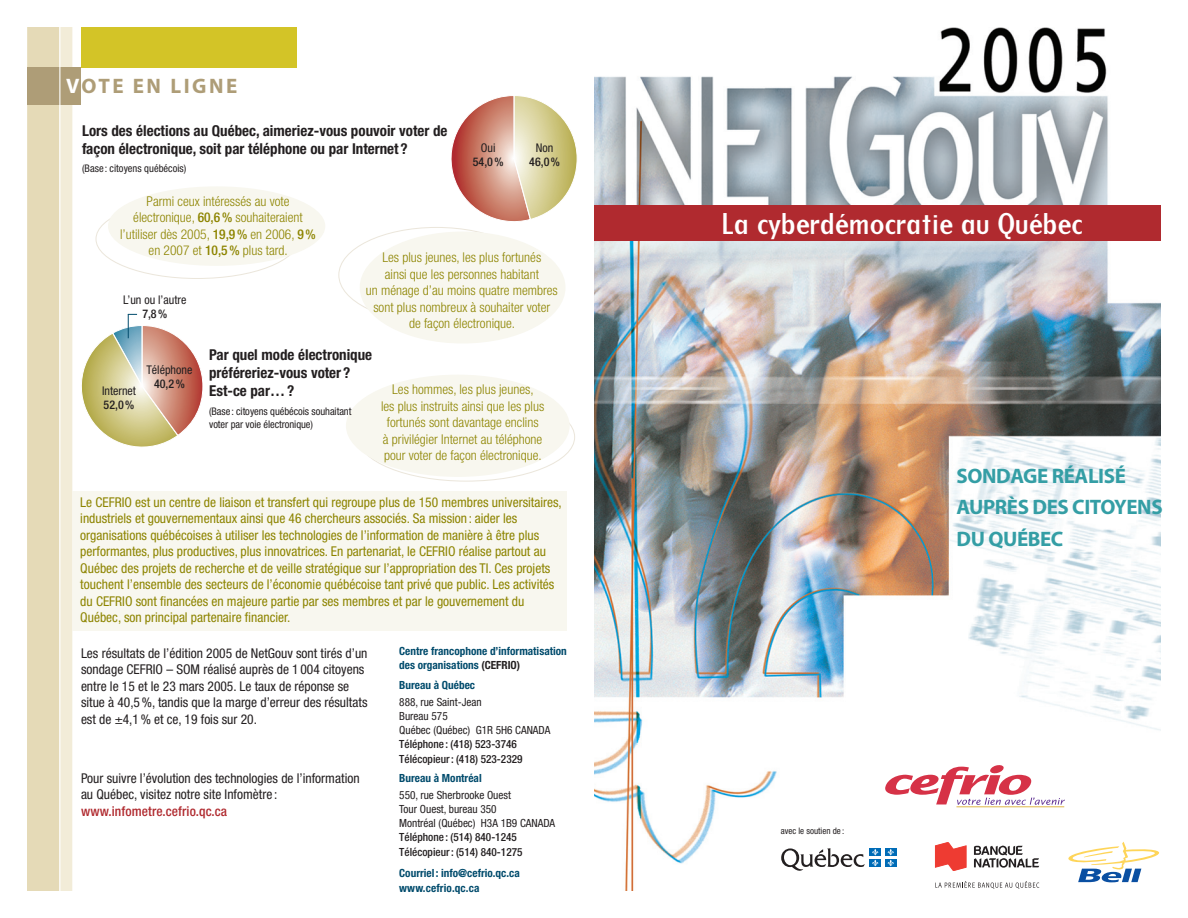
<style>
.page{position:relative;width:1188px;height:918px;background:#fff}
.page>*{position:absolute;margin:0;border:0;box-sizing:border-box;transform-origin:0 0}
.t1{font:33px "Berkeley";letter-spacing:.025em;color:#fff}
.t2{font:700 21px/31.5px "Myriad";letter-spacing:-.02em;color:#349ea5}
.t3{font:700 21px "Myriad";letter-spacing:.12em;color:#ae9d77}
.t4{font:700 condensed 15px/18px "Helvetica Neue";color:#231f20}
.t5{font:condensed 13.5px/16.5px "Helvetica Neue";color:#8d8400}
.t6{font:300 condensed 13.5px/16.5px "Helvetica Neue";color:#8d8400;text-align:center}
.t7{font:condensed 13.5px/16.5px "Helvetica Neue";color:#231f20}
.t8{font:500 condensed 13.5px "Helvetica Neue";letter-spacing:.01em;color:#b02a2f}
.t9{font:condensed 12px "Helvetica Neue";color:#231f20}
.t10{font:500 condensed 12px "Helvetica Neue";color:#231f20}
.t11{font:700 condensed 11.25px/14.2px "Helvetica Neue";color:#004b6c}
.t12{font:condensed 11.25px/14.2px "Helvetica Neue";color:#231f20}
.t13{font:500 condensed 11.25px/14.2px "Helvetica Neue";color:#231f20}
.t14{font:condensed 10.5px/13.5px "Helvetica Neue";letter-spacing:-.005em;color:#231f20}
.t15{font:condensed 9px "Helvetica Neue";color:#231f20}
.s1{color:#fff}
.s2{font-weight:500}
.s3{color:#231f20}
</style>
<div class="page">
<div style="left:72px;top:491px;width:495px;height:140px;background:#f8f7ef"></div>
<div style="left:27px;top:27px;width:45px;height:864px;background:#e5dab7"></div>
<div style="left:81px;top:27px;width:215px;height:40px;background:#d3c427"></div>
<svg style="left:60px;top:27px;width:12px;height:864px;background:#f2edda"></svg>
<div style="left:27px;top:67px;width:54px;height:38px;background:#ae9d77"></div>
<hr style="left:59px;top:27px;width:1px;height:864px;background:#fff">
<div style="left:360px;top:232px;width:205px;height:111px;background:#f8f7ef;border-radius:50%"></div>
<div style="left:346px;top:375px;width:224px;height:102px;background:#f8f7ef;border-radius:50%"></div>
<div style="left:108px;top:186px;width:217px;height:80px;background:#f8f7ef;border-radius:50%"></div>
<svg style="left:443px;top:96px;width:134px;height:132px"></svg>
<svg style="left:72px;top:314px;width:131px;height:141px"></svg>
<img style="left:594px;top:27px;width:567px;height:864px">
<div style="left:594px;top:205px;width:567px;height:36px;background:#b02a2f"></div>
<hr style="left:957px;top:806px;width:107px;height:1px;background:#d4a00c">
<svg style="left:885px;top:765px;width:180px;height:40px"></svg>
<svg style="left:935px;top:842px;width:32px;height:29px"></svg>
<svg style="left:974px;top:846px;width:65px;height:22px"></svg>
<svg style="left:935px;top:881px;width:104px;height:8px"></svg>
<svg style="left:781px;top:848px;width:84px;height:23px"></svg>
<div style="left:869px;top:848px;width:12px;height:8px;background:#006cb7"></div>
<div style="left:885px;top:848px;width:12px;height:8px;background:#006cb7"></div>
<div style="left:869px;top:859px;width:12px;height:8px;background:#006cb7"></div>
<svg style="left:872px;top:849px;width:6px;height:17px"></svg>
<div style="left:885px;top:859px;width:12px;height:8px;background:#006cb7"></div>
<svg style="left:888px;top:849px;width:6px;height:17px"></svg>
<svg style="left:1068px;top:842px;width:91px;height:40px"></svg>
<h2 class="t3" style="left:66px;top:75px;width:173px"><span class="s1">V</span>OTE EN LIGNE</h2>
<p class="t4" style="left:82px;top:122px;width:367px">Lors des élections au Québec, aimeriez-vous pouvoir voter de façon électronique, soit par téléphone ou par Internet ?</p>
<p class="t14" style="left:82px;top:162px;width:106px">(Base : citoyens québécois)</p>
<p class="t9" style="left:481px;top:141px;width:16px">Oui</p>
<p class="t10" style="left:473px;top:154px;width:32px">54,0 %</p>
<p class="t9" style="left:536px;top:141px;width:19px">Non</p>
<p class="t10" style="left:529px;top:154px;width:32px">46,0 %</p>
<p class="t6" style="left:120px;top:193px;width:197px">Parmi ceux intéressés au vote électronique, <span class="s2">60,6 %</span> souhaiteraient l’utiliser dès 2005, <span class="s2">19,9 %</span> en 2006, <span class="s2">9 % </span>en 2007 et <span class="s2">10,5 %</span> plus tard.</p>
<p class="t9" style="left:123px;top:293px;width:65px">L’un ou l’autre</p>
<p class="t10" style="left:142px;top:306px;width:27px">7,8 %</p>
<p class="t6" style="left:366px;top:249px;width:194px">Les plus jeunes, les plus fortunés<br>ainsi que les personnes habitant<br>un ménage d’au moins quatre membres sont plus nombreux à souhaiter voter<br>de façon électronique.</p>
<p class="t9" style="left:102px;top:384px;width:35px">Internet</p>
<p class="t10" style="left:104px;top:398px;width:32px">52,0 %</p>
<p class="t9" style="left:146px;top:363px;width:47px">Téléphone</p>
<p class="t10" style="left:154px;top:376px;width:32px">40,2 %</p>
<p class="t4" style="left:209px;top:345px;width:165px">Par quel mode électronique préféreriez-vous voter ?<br>Est-ce par… ?</p>
<p class="t14" style="left:209px;top:404px;width:144px">(Base : citoyens québécois souhaitant voter par voie électronique)</p>
<p class="t6" style="left:381px;top:381px;width:165px">Les hommes, les plus jeunes,<br>les plus instruits ainsi que les plus fortunés sont davantage enclins<br>à privilégier Internet au téléphone pour voter de façon électronique.</p>
<p class="t5" style="left:80px;top:494px;width:483px">Le CEFRIO est un centre de liaison et transfert qui regroupe plus de 150 membres universitaires, industriels et gouvernementaux ainsi que 46 chercheurs associés. Sa mission : aider les organisations québécoises à utiliser les technologies de l’information de manière à être plus performantes, plus productives, plus innovatrices. En partenariat, le CEFRIO réalise partout au Québec des projets de recherche et de veille stratégique sur l’appropriation des TI. Ces projets touchent l’ensemble des secteurs de l’économie québécoise tant privé que public. Les activités du CEFRIO sont financées en majeure partie par ses membres et par le gouvernement du Québec, son principal partenaire financier.</p>
<p class="t7" style="left:81px;top:645px;width:288px">Les résultats de l’édition 2005 de NetGouv sont tirés d’un sondage CEFRIO – SOM réalisé auprès de 1 004 citoyens entre le 15 et le 23 mars 2005. Le taux de réponse se situe à 40,5 %, tandis que la marge d’erreur des résultats est de ±4,1 % et ce, 19 fois sur 20.</p>
<p class="t7" style="left:81px;top:770px;width:280px">Pour suivre l’évolution des technologies de l’information au Québec, visitez notre site Infomètre :</p>
<p class="t8" style="left:81px;top:803px;width:148px">www.infometre.cefrio.qc.ca</p>
<p class="t11" style="left:399px;top:644px;width:169px">Centre francophone d’informatisation des organisations <span class="s3">(CEFRIO)</span></p>
<p class="t11" style="left:399px;top:678px;width:77px">Bureau à Québec</p>
<p class="t12" style="left:399px;top:694px;width:153px">888, rue Saint-Jean<br>Bureau 575<br>Québec (Québec) G1R 5H6 CANADA</p>
<p class="t13" style="left:399px;top:737px;width:125px">Téléphone : (418) 523-3746<br>Télécopieur : (418) 523-2329</p>
<p class="t11" style="left:399px;top:771px;width:84px">Bureau à Montréal</p>
<p class="t12" style="left:399px;top:787px;width:157px">550, rue Sherbrooke Ouest<br>Tour Ouest, bureau 350<br>Montréal (Québec) H3A 1B9 CANADA</p>
<p class="t13" style="left:399px;top:830px;width:125px">Téléphone : (514) 840-1245<br>Télécopieur : (514) 840-1275</p>
<p class="t11" style="left:399px;top:866px;width:122px">Courriel : info@cefrio.qc.ca www.cefrio.qc.ca</p>
<h1 class="t1" style="left:722px;top:208px;width:362px">La cyberdémocratie au Québec</h1>
<p class="t15" style="left:781px;top:825px;width:65px">avec le soutien de :</p>
<h2 class="t2" style="left:957px;top:461px;width:208px">SONDAGE RÉALISÉ<br>AUPRÈS DES CITOYENS<br>DU QUÉBEC</h2>
</div>
